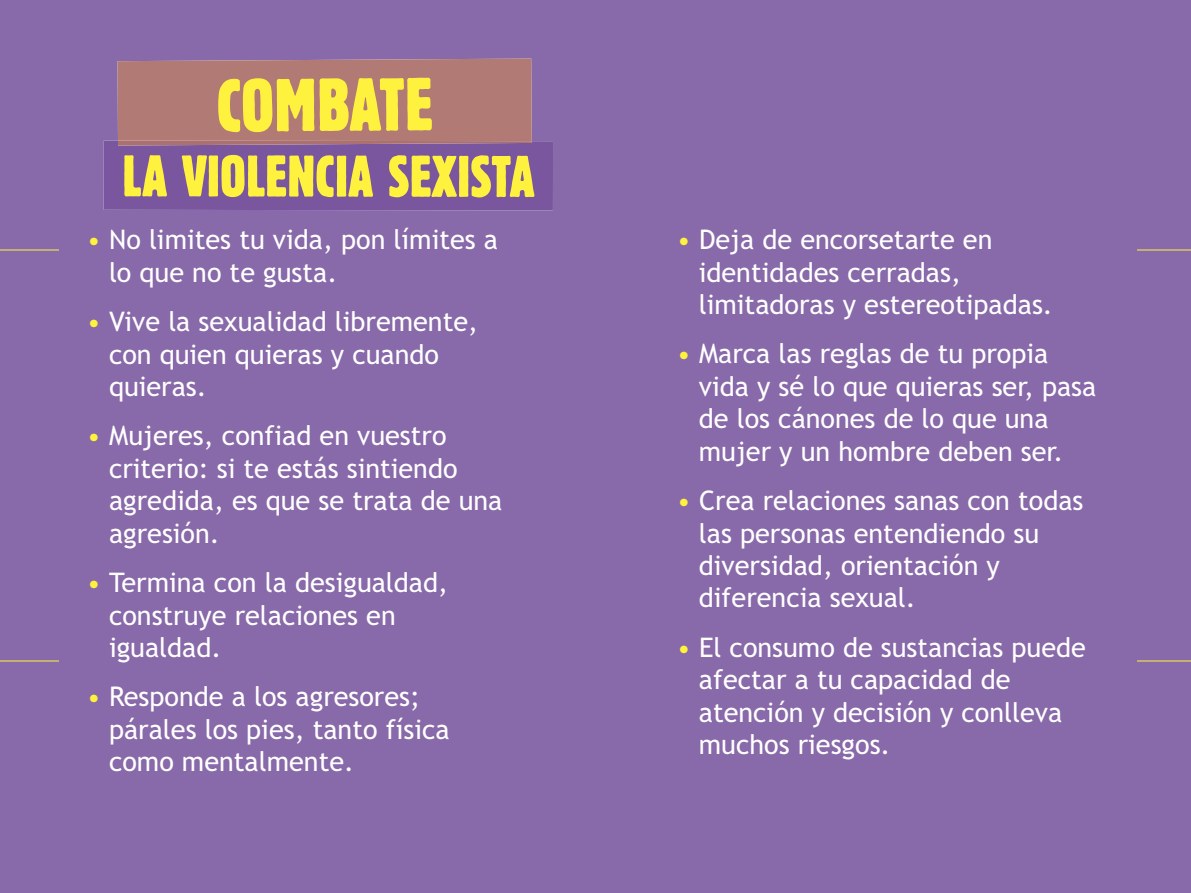
<style>
.page{position:relative;width:1191px;height:893px;background:#8869a9}
.page>*{position:absolute;margin:0;border:0;box-sizing:border-box;transform-origin:0 0}
.t1{font:77.7px "Block D Regu Extr Cond";letter-spacing:-.005em;color:#fff23e}
.t2{font:60.9px "Block D Regu Extr Cond";color:#fff23e}
.t3{font:27px/32.4px "Trebuchet MS";color:#fff}
.s1{color:#fff23e}
</style>
<div class="page">
<hr style="left:1137px;top:249px;width:54px;height:2px;background:#c3ae74">
<hr style="left:1137px;top:660px;width:54px;height:2px;background:#c3ae74">
<hr style="left:0;top:249px;width:58px;height:2px;background:#c3ae74">
<hr style="left:0;top:660px;width:58px;height:2px;background:#c3ae74">
<svg style="left:104px;top:59px;width:449px;height:151px;background:#976989"></svg>
<h1 class="t1" style="left:217px;top:59px;width:218px">COMBATE</h1>
<h2 class="t2" style="left:122px;top:140px;width:414px">LA VIOLENCIA SEXISTA</h2>
<p class="t3" style="left:109px;top:224px;width:390px;text-indent:-22px"><span class="s1">•</span> No limites tu vida, pon límites a lo que no te gusta.</p>
<p class="t3" style="left:109px;top:306px;width:370px;text-indent:-22px"><span class="s1">•</span> Vive la sexualidad libremente, con quien quieras y cuando quieras.</p>
<p class="t3" style="left:109px;top:420px;width:395px;text-indent:-22px"><span class="s1">•</span> Mujeres, confiad en vuestro criterio: si te estás sintiendo agredida, es que se trata de una agresión.</p>
<p class="t3" style="left:109px;top:567px;width:340px;text-indent:-22px"><span class="s1">•</span> Termina con la desigualdad, construye relaciones en igualdad.</p>
<p class="t3" style="left:109px;top:681px;width:342px;text-indent:-22px"><span class="s1">•</span> Responde a los agresores; párales los pies, tanto física como mentalmente.</p>
<p class="t3" style="left:699px;top:224px;width:355px;text-indent:-22px"><span class="s1">•</span> Deja de encorsetarte en identidades cerradas, limitadoras y estereotipadas.</p>
<p class="t3" style="left:699px;top:338px;width:399px;text-indent:-22px"><span class="s1">•</span> Marca las reglas de tu propia vida y sé lo que quieras ser, pasa de los cánones de lo que una mujer y un hombre deben ser.</p>
<p class="t3" style="left:699px;top:485px;width:386px;text-indent:-22px"><span class="s1">•</span> Crea relaciones sanas con todas las personas entendiendo su diversidad, orientación y diferencia sexual.</p>
<p class="t3" style="left:699px;top:631px;width:388px;text-indent:-22px"><span class="s1">•</span> El consumo de sustancias puede afectar a tu capacidad de atención y decisión y conlleva muchos riesgos.</p>
</div>
